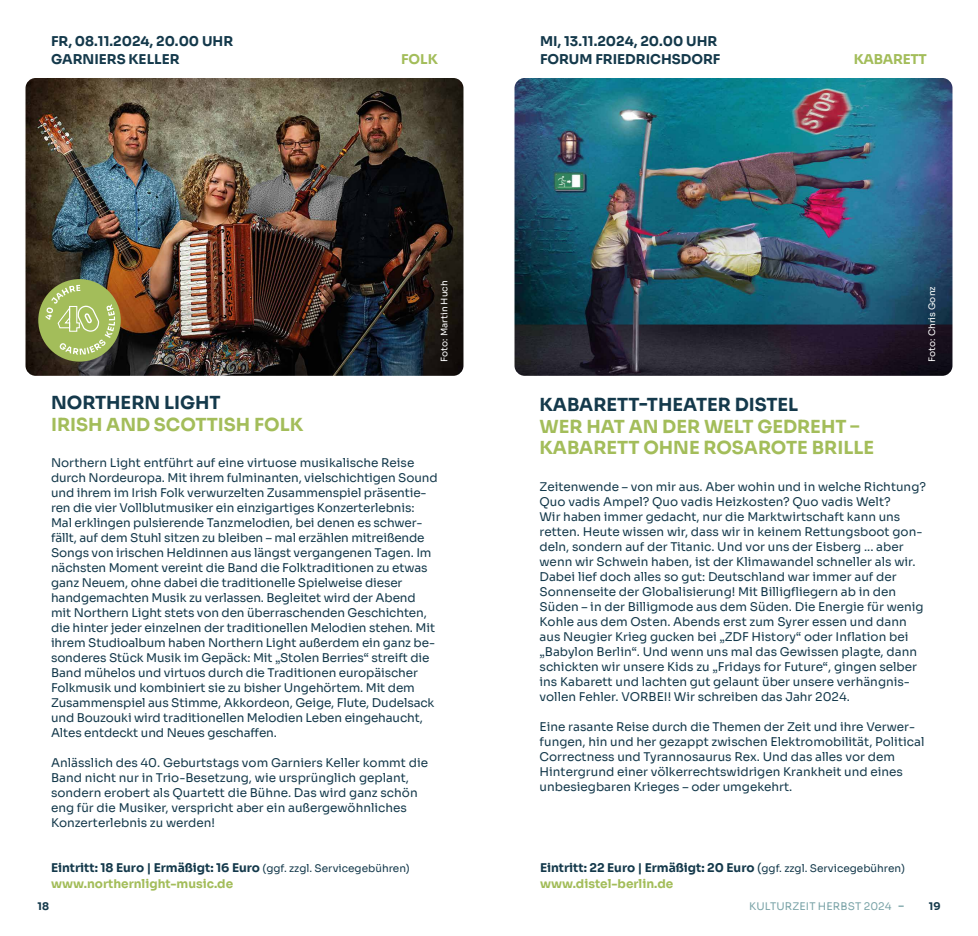
<style>
.page{position:relative;width:978px;height:936px;background:#fff}
.page>*{position:absolute;margin:0;border:0;box-sizing:border-box;transform-origin:0 0}
.t1{font:700 18px/21.6px "Sora";color:#a3bd5a}
.t2{font:700 18px "Sora";color:#14394b}
.t3{font:700 13.5px/18px "Sora";color:#14394b}
.t4{font:700 13.5px "Sora";letter-spacing:-.02em;color:#a3bd5a}
.t5{font:12px/15px "Sora";color:#14394b}
.t6{font:700 12px "Sora";color:#14394b}
.t7{font:700 12px "Sora";color:#a3bd5a}
.t8{font:10.5px "Sora";letter-spacing:.01em;color:#7ba4a8}
.t9{font:700 10.5px "Sora";color:#14394b}
.t10{font:9px "Sora";color:#fff}
.s1{font-weight:400;font-size:10.5px}
.s2{font-weight:400}
.s3{font-weight:700}
</style>
<div class="page">
<img style="left:26px;top:78px;width:437px;height:298px">
<img style="left:514px;top:78px;width:438px;height:298px">
<div style="left:38px;top:279px;width:83px;height:82px;background:#a3bd5a;border-radius:50%"></div>
<svg style="left:45px;top:285px;width:70px;height:70px"></svg>
<p class="t3" style="left:51px;top:31px;width:184px">FR, 08.11.2024, 20.00 UHR<br>GARNIERS KELLER</p>
<p class="t4" style="left:401px;top:48px;width:38px">FOLK</p>
<p class="t10" style="left:437px;top:361px;width:83px;rotate:-90deg">Foto: Martin Huch</p>
<h1 class="t2" style="left:51px;top:387px;width:171px">NORTHERN LIGHT</h1>
<h1 class="t1" style="left:51px;top:411px;width:254px">IRISH AND SCOTTISH FOLK</h1>
<p class="t5" style="left:51px;top:454px;width:388px">Northern Light entführt auf eine virtuose musikalische Reise durch Nordeuropa. Mit ihrem fulminanten, vielschichtigen Sound und ihrem im Irish Folk verwurzelten Zusammenspiel präsentie&shy;ren die vier Vollblutmusiker ein einzigartiges Konzerterlebnis:<br>Mal erklingen pulsierende Tanzmelodien, bei denen es schwer&shy;fällt, auf dem Stuhl sitzen zu bleiben – mal erzählen mitreißende Songs von irischen Heldinnen aus längst vergangenen Tagen. Im nächsten Moment vereint die Band die Folktraditionen zu etwas ganz Neuem, ohne dabei die traditionelle Spielweise dieser handgemachten Musik zu verlassen. Begleitet wird der Abend mit Northern Light stets von den überraschenden Geschichten, die hinter jeder einzelnen der traditionellen Melodien stehen. Mit ihrem Studioalbum haben Northern Light außerdem ein ganz be&shy;sonderes Stück Musik im Gepäck: Mit „Stolen Berries“ streift die Band mühelos und virtuos durch die Traditionen europäischer Folkmusik und kombiniert sie zu bisher Ungehörtem. Mit dem Zusammenspiel aus Stimme, Akkordeon, Geige, Flute, Dudelsack und Bouzouki wird traditionellen Melodien Leben eingehaucht, Altes entdeckt und Neues geschaffen.</p>
<p class="t5" style="left:51px;top:754px;width:379px">Anlässlich des 40. Geburtstags vom Garniers Keller kommt die Band nicht nur in Trio-Besetzung, wie ursprünglich geplant, sondern erobert als Quartett die Bühne. Das wird ganz schön eng für die Musiker, verspricht aber ein außergewöhnliches Konzerterlebnis zu werden!</p>
<p class="t3" style="left:540px;top:31px;width:182px">MI, 13.11.2024, 20.00 UHR<br>FORUM FRIEDRICHSDORF</p>
<p class="t4" style="left:854px;top:48px;width:75px">KABARETT</p>
<p class="t10" style="left:925px;top:361px;width:77px;rotate:-90deg">Foto: Chris Gonz</p>
<h1 class="t2" style="left:540px;top:390px;width:260px">KABARETT-THEATER DISTEL</h1>
<h1 class="t1" style="left:540px;top:414px;width:336px">WER HAT AN DER WELT GEDREHT –<br>KABARETT OHNE ROSAROTE BRILLE</h1>
<p class="t5" style="left:540px;top:478px;width:388px">Zeitenwende – von mir aus. Aber wohin und in welche Richtung?<br>Quo vadis Ampel? Quo vadis Heizkosten? Quo vadis Welt?<br>Wir haben immer gedacht, nur die Marktwirtschaft kann uns retten. Heute wissen wir, dass wir in keinem Rettungsboot gon&shy;deln, sondern auf der Titanic. Und vor uns der Eisberg ... aber wenn wir Schwein haben, ist der Klimawandel schneller als wir.<br>Dabei lief doch alles so gut: Deutschland war immer auf der Sonnenseite der Globalisierung! Mit Billigfliegern ab in den Süden – in der Billigmode aus dem Süden. Die Energie für wenig Kohle aus dem Osten. Abends erst zum Syrer essen und dann aus Neugier Krieg gucken bei „ZDF History“ oder Inflation bei „Babylon Berlin“. Und wenn uns mal das Gewissen plagte, dann schickten wir unsere Kids zu „Fridays for Future“, gingen selber ins Kabarett und lachten gut gelaunt über unsere verhängnis&shy;vollen Fehler. VORBEI! Wir schreiben das Jahr 2024.</p>
<p class="t5" style="left:540px;top:718px;width:386px">Eine rasante Reise durch die Themen der Zeit und ihre Verwer&shy;fungen, hin und her gezappt zwischen Elektromobilität, Political Correctness und Tyrannosaurus Rex. Und das alles vor dem Hintergrund einer völkerrechtswidrigen Krankheit und eines unbesiegbaren Krieges – oder umgekehrt.</p>
<p class="t6" style="left:51px;top:857px;width:360px">Eintritt: 18 Euro | Ermäßigt: 16 Euro <span class="s1">(ggf. zzgl. Servicegebühren)</span></p>
<p class="t6" style="left:540px;top:857px;width:367px">Eintritt: 22 Euro | Ermäßigt: 20 Euro <span class="s2">(</span><span class="s1">ggf. zzgl. Servicegebühren)</span></p>
<p class="t7" style="left:51px;top:873px;width:184px">www.northernlight-music.de</p>
<p class="t7" style="left:540px;top:873px;width:135px">www.distel-berlin.de</p>
<p class="t9" style="left:38px;top:898px;width:13px">18</p>
<p class="t8" style="left:749px;top:898px;width:156px">KULTURZEIT HERBST 2024 <span class="s3">–</span></p>
<p class="t9" style="left:929px;top:898px;width:13px">19</p>
</div>
